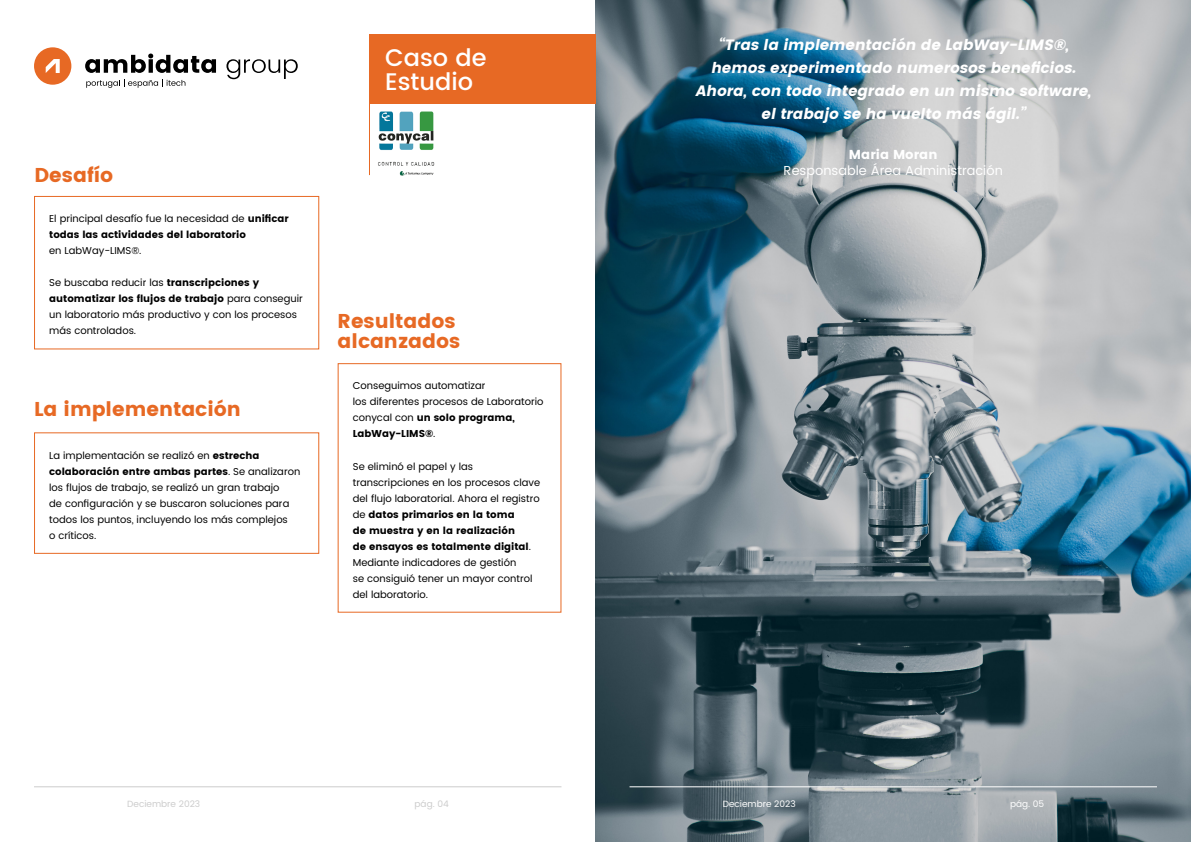
<style>
.page{position:relative;width:1191px;height:842px;background:#fff}
.page>*{position:absolute;margin:0;border:0;box-sizing:border-box;transform-origin:0 0}
.t1{font:500 24px/24px "Poppins";color:#fff}
.t2{font:20px "Poppins";color:#e76924}
.t3{font:italic 15px "Poppins";color:#fff}
.t4{font:13px "Poppins";color:#fff}
.t5{font:13px "Poppins";color:#fff}
.t6{font:10px/16px "Poppins";color:#000}
.t7{font:10px/16px "Poppins";color:#000}
.t8{font:9px "Poppins";color:#ccc}
.t9{font:9px "Poppins";color:#fff}
.s1{font-style:inherit}
</style>
<div class="page">
<img style="left:595px;top:0;width:596px;height:842px">
<hr style="left:34px;top:786px;width:527px;height:1px;background:#ccc">
<hr style="left:629px;top:786px;width:528px;height:1px;background:#fff">
<div style="left:34px;top:196px;width:285px;height:153px;border:1px solid #e76924"></div>
<div style="left:34px;top:432px;width:285px;height:122px;border:1px solid #e76924"></div>
<svg style="left:85px;top:54px;width:131px;height:19px"></svg>
<svg style="left:226px;top:59px;width:72px;height:20px"></svg>
<svg style="left:86px;top:79px;width:99px;height:9px"></svg>
<svg style="left:34px;top:47px;width:37px;height:38px"></svg>
<div style="left:369px;top:34px;width:226px;height:70px;background:#e76924"></div>
<hr style="left:369px;top:34px;width:1px;height:141px;background:#e76924">
<img style="left:378px;top:111px;width:57px;height:64px">
<p class="t2" style="left:35px;top:163px;width:80px">Desafío</p>
<p class="t7" style="left:49px;top:211px;width:241px"><span class="s1">El principal desafío fue la necesidad de</span> unificar todas las actividades del laboratorio</p>
<p class="t6" style="left:49px;top:243px;width:94px">en LabWay-LIMS®.</p>
<p class="t6" style="left:49px;top:275px;width:255px">Se buscaba reducir las <span class="s1">transcripciones y automatizar los flujos de trabajo</span> para conseguir un laboratorio más productivo y con los procesos más controlados.</p>
<p class="t2" style="left:34px;top:397px;width:208px">La implementación</p>
<p class="t6" style="left:49px;top:447px;width:253px">La implementación se realizó en <span class="s1">estrecha colaboración entre ambas partes</span>. Se analizaron los flujos de trabajo, se realizó un gran trabajo<br>de configuración y se buscaron soluciones para todos los puntos, incluyendo los más complejos</p>
<p class="t6" style="left:49px;top:527px;width:49px">o críticos.</p>
<p class="t1" style="left:385px;top:46px;width:103px">Caso de<br>Estudio</p>
<p class="t2" style="left:338px;top:309px;width:119px">Resultados</p>
<p class="t2" style="left:338px;top:329px;width:124px">alcanzados</p>
<p class="t6" style="left:353px;top:378px;width:134px">Conseguimos automatizar</p>
<p class="t6" style="left:353px;top:394px;width:192px">los diferentes procesos de Laboratorio conycal con <span class="s1">un solo programa,<br>LabWay-LIMS®</span>.</p>
<p class="t6" style="left:353px;top:458px;width:189px">Se eliminó el papel y las transcripciones en los procesos clave del flujo laboratorial. Ahora el registro de <span class="s1">datos primarios en la toma</span></p>
<p class="t7" style="left:353px;top:522px;width:164px">de muestra y en la realización</p>
<p class="t7" style="left:353px;top:538px;width:180px">de ensayos es totalmente digital<span class="s1">.</span></p>
<p class="t6" style="left:353px;top:554px;width:165px">Mediante indicadores de gestión</p>
<p class="t6" style="left:353px;top:570px;width:181px">se consiguió tener un mayor control del laboratorio.</p>
<p class="t3" style="left:718px;top:36px;width:356px">“Tras la implementación de LabWay-LIMS®,</p>
<p class="t3" style="left:711px;top:59px;width:371px">hemos experimentado numerosos beneficios.</p>
<p class="t3" style="left:695px;top:82px;width:402px">Ahora,con todo integrado en un mismo software,</p>
<p class="t3" style="left:761px;top:105px;width:271px">eltrabajo se ha vuelto más ágil.”</p>
<p class="t5" style="left:849px;top:147px;width:90px">Maria Moran</p>
<p class="t4" style="left:783px;top:161px;width:221px">Responsable Área Administración</p>
<p class="t8" style="left:127px;top:797px;width:74px">Deciembre 2023</p>
<p class="t8" style="left:414px;top:797px;width:36px">pág. 04</p>
<p class="t9" style="left:722px;top:797px;width:74px">Deciembre 2023</p>
<p class="t9" style="left:1010px;top:797px;width:36px">pág. 05</p>
</div>
